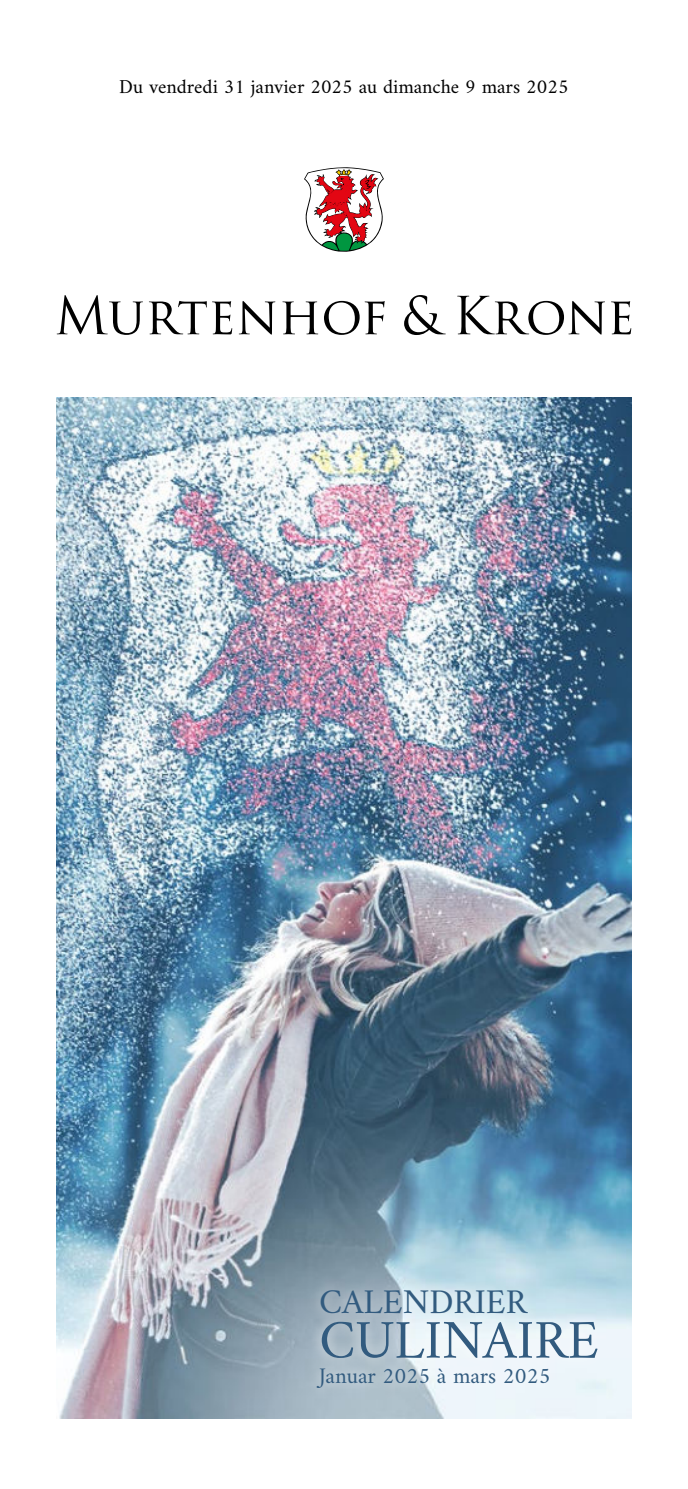
<style>
.page{position:relative;width:688px;height:1489px;background:#fff}
.page>*{position:absolute;margin:0;border:0;box-sizing:border-box;transform-origin:0 0}
.t1{font:55px "Amiri";color:#325b7f}
.t2{font:35px "Amiri";color:#325b7f}
.t3{font:22.5px "Amiri";color:#325b7f}
.t4{font:20px "Amiri";color:#000}
</style>
<div class="page">
<svg style="left:304px;top:167px;width:80px;height:85px"></svg>
<svg style="left:57px;top:295px;width:86px;height:40px"></svg>
<svg style="left:149px;top:301px;width:83px;height:33px"></svg>
<svg style="left:239px;top:301px;width:36px;height:33px"></svg>
<svg style="left:282px;top:301px;width:36px;height:33px"></svg>
<svg style="left:324px;top:301px;width:60px;height:34px"></svg>
<svg style="left:404px;top:295px;width:41px;height:40px"></svg>
<svg style="left:457px;top:296px;width:147px;height:39px"></svg>
<svg style="left:611px;top:301px;width:20px;height:33px"></svg>
<img style="left:57px;top:397px;width:574px;height:1020px">
<div style="left:306px;top:1277px;width:302px;height:122px;background:#fff;opacity:.75"></div>
<p class="t4" style="left:119px;top:77px;width:451px">Du vendredi 31 janvier 2025 au dimanche 9 mars 2025</p>
<h2 class="t2" style="left:319px;top:1282px;width:209px">CALENDRIER</h2>
<h1 class="t1" style="left:319px;top:1311px;width:281px">CULINAIRE</h1>
<p class="t3" style="left:319px;top:1363px;width:233px">Januar 2025 à mars 2025</p>
</div>
